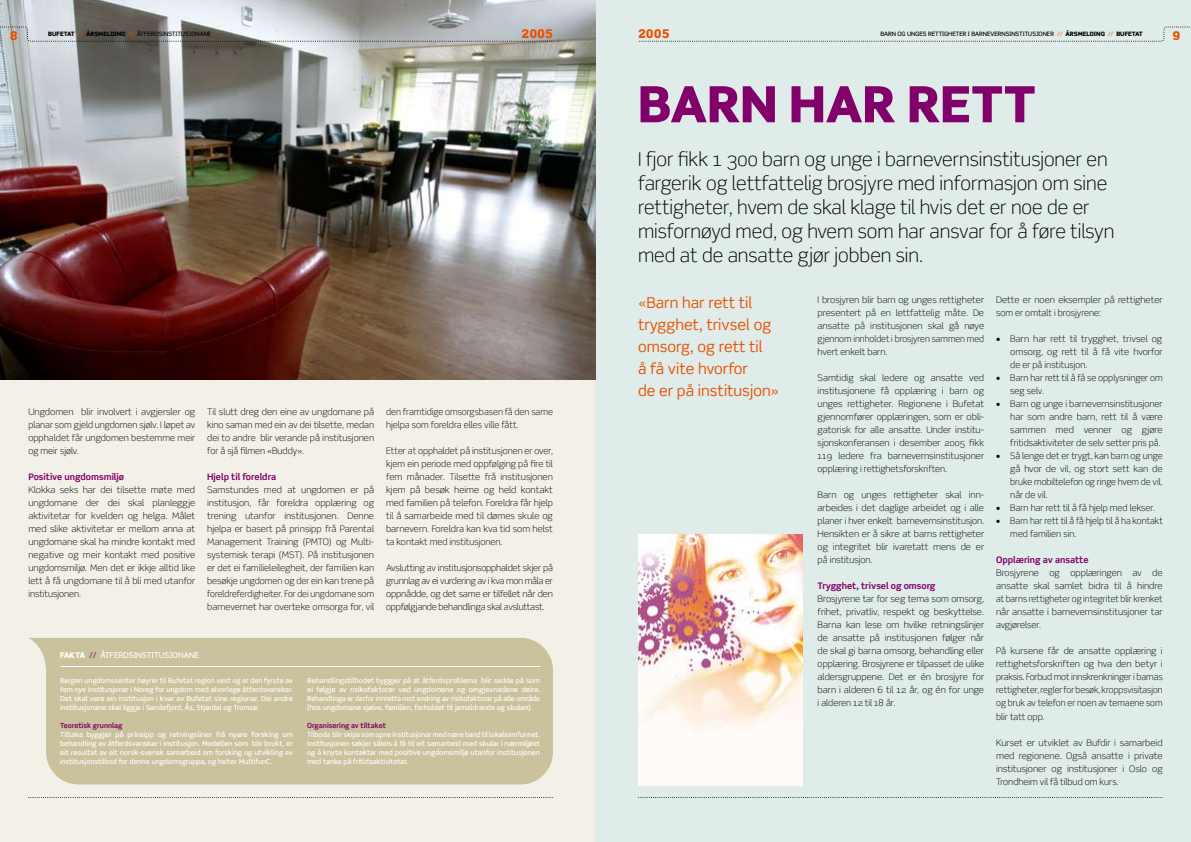
<style>
.page{position:relative;width:1191px;height:842px;background:#fff}
.page>*{position:absolute;margin:0;border:0;box-sizing:border-box;transform-origin:0 0}
.t1{font:900 50px "Scene";color:#82006a}
.t2{font:300 19px/24px "Scene";color:#000}
.t3{font:15px/22px "Scene";color:#e94f00}
.t4{font:900 12px "Scene Alt";color:#e94f00}
.t5{font:300 9px/13px "Scene";color:#000;text-align:justify}
.t6{font:700 9px "Scene";color:#82006a}
.t7{font:500 8px "Scene Alt";color:#fff}
.t8{font:500 7px/9px "Scene";color:#fff;text-align:justify}
.t9{font:500 7px/9px "Scene";color:#fff;text-align:justify;scale:.96 1}
.t10{font:700 7px "Scene";color:#82006a}
.t11{font:500 6px "Scene Alt";color:#000}
.t12{font:900 6px "Scene Alt";color:#000}
.s1{font-weight:900}
.s2{color:#e94f00}
.s3{font-weight:500}
.s4{font-weight:500;color:#e94f00}
.s5{color:#82006a}
</style>
<div class="page">
<div style="left:0;top:380px;width:595px;height:462px;background:#f2f0e7"></div>
<div style="left:595px;top:0;width:596px;height:842px;background:#dfece9"></div>
<svg style="left:639px;top:26px;width:551px;height:16px"></svg>
<img style="left:0;top:0;width:595px;height:380px">
<svg style="left:0;top:26px;width:553px;height:16px;background:#a6a8a9"></svg>
<img style="left:638px;top:534px;width:165px;height:248px">
<svg style="left:638px;top:782px;width:524px;height:16px"></svg>
<div style="left:29px;top:638px;width:524px;height:144px;background:#cac19d"></div>
<hr style="left:61px;top:666px;width:479px;height:1px;background:#fff">
<svg style="left:28px;top:782px;width:525px;height:16px"></svg>
<p class="t11" style="left:48px;top:31px;width:165px"><span class="s1">BUFETAT</span> <span class="s2">//</span> <span class="s1">ÅRSMELDING</span> <span class="s2">//</span> ÅTFERDSINSTITUSJONANE</p>
<h3 class="t4" style="left:521px;top:26px;width:33px">2005</h3>
<h3 class="t4" style="left:638px;top:26px;width:33px">2005</h3>
<p class="t11" style="left:880px;top:31px;width:100px">BARN OG UNGES RETTIGHETER I BARNE</p>
<p class="t11" style="left:990px;top:31px;width:9px">VERNSINSTITUSJON</p>
<p class="t12" style="left:1047px;top:30px;width:97px"><span class="s3">ER</span> <span class="s4">//</span> ÅRSMELDING <span class="s4">//</span> BUFETAT</p>
<p class="t5" style="left:28px;top:406px;width:168px">Ungdomen blir involvert i avgjersler og planar som gjeld ungdomen sjølv. I løpet av opphaldet får ungdomen bestemme meir og meir sjølv.</p>
<p class="t6" style="left:28px;top:471px;width:97px">Positive ungdomsmiljø</p>
<p class="t5" style="left:28px;top:484px;width:168px">Klokka seks har dei tilsette møte med ungdomane der dei skal planleggje aktivitetar for kvelden og helga. Målet med slike aktivitetar er mellom anna at ungdomane skal ha mindre kontakt med negative og meir kontakt med positive ungdomsmiljø. Men det er ikkje alltid like lett å få ungdomane til å bli med utanfor institusjonen.</p>
<p class="t5" style="left:207px;top:406px;width:168px">Til slutt dreg den eine av ungdomane på kino saman med ein av dei tilsette, medan dei to andre blir verande på institusjonen for å sjå filmen «Buddy».</p>
<p class="t6" style="left:207px;top:471px;width:70px">Hjelp til foreldra</p>
<p class="t5" style="left:207px;top:484px;width:168px">Samstundes med at ungdomen er på institusjon, får foreldra opplæring og trening utanfor institusjonen. Denne hjelpa er basert på prinsipp frå Parental Management Training (PMTO) og Multi&shy;systemisk terapi (MST). På institusjonen er det ei familieleilegheit, der familien kan besøkje ungdomen og der ein kan trene på foreldreferdigheiter. For dei ungdomane som barnevernet har overteke omsorga for, vil</p>
<p class="t5" style="left:386px;top:406px;width:168px">den framtidige omsorgsbasen få den same hjelpa som foreldra elles ville fått.</p>
<p class="t5" style="left:386px;top:445px;width:168px">Etter at opphaldet på institusjonen er over, kjem ein periode med oppfølging på fire til fem månader. Tilsette frå institusjonen kjem på besøk heime og held kontakt med familien på telefon. Foreldra får hjelp til å samarbeide med til dømes skule og barnevern. Foreldra kan kva tid som helst ta kontakt med institusjonen.</p>
<p class="t5" style="left:386px;top:562px;width:168px">Avslutting av institusjonsopphaldet skjer på grunnlag av ei vurdering av i kva mon måla er oppnådde, og det same er tilfellet når den oppfølgjande behandlinga skal avsluttast.</p>
<p class="t7" style="left:60px;top:650px;width:51px"><span class="s1">FAKTA</span> <span class="s5">//</span> ÅTFERDSINSTITUSJONANE</p>
<p class="t8" style="left:60px;top:676px;width:234px">Bergen ungdomssenter høyrer til Bufetat region vest og er den fyrste av fem nye institusjonar i Noreg for ungdom med alvorlege åtferdsvanskar.<br>Det skal vere ein institusjon i kvar av Bufetat sine regionar. Dei andre institusjonane skal liggje i Sandefjord, Ås, Stjørdal og Tromsø.</p>
<p class="t10" style="left:60px;top:721px;width:64px">Teoretisk grunnlag</p>
<p class="t8" style="left:60px;top:730px;width:234px">Tiltaka byggjer på prin-sipp og retningsliner frå nyare forsking om behandling av åtferdsvanskar i insti-tusjon. Modellen som blir brukt, er eit resultat av eit norsk-svensk samarbeid om forsking og utvikling av institusjon-stilbod for denne ungdomsgruppa, og heiter MultifunC.</p>
<p class="t8" style="left:307px;top:676px;width:234px">Behandlingstilbodet byggjer på at åtferdsproblema blir sedde på som ei følgje av risikofaktorar ved ungdomane og omgjevnadene deira.<br>Behandlinga er derfor innretta mot endring av risikofaktorar på alle område (hos ungdomane sjølve, familien, forholdet til jamaldrande og skulen).</p>
<p class="t10" style="left:307px;top:721px;width:80px">Organisering av tiltaket</p>
<p class="t9" style="left:307px;top:730px;width:244px">Tilboda blir skipa som opne institusjonar med nære band til lokalsamfunnet.<br>Institusjonen søkjer såleis å få til eit samarbeid med skular i nærmiljøet og å knyte kontaktar med positive ungdomsmiljø utanfor institusjonen med tanke på fritidsaktivitetar.</p>
<h1 class="t1" style="left:638px;top:72px;width:399px">BARN HAR RETT</h1>
<p class="t2" style="left:638px;top:147px;width:478px">I fjor fikk 1 300 barn og unge i barnevernsinstitusjoner en fargerik og lettfattelig brosjyre med informasjon om sine rettigheter, hvem de skal klage til hvis det er noe de er misfornøyd med, og hvem som har ansvar for å føre tilsyn med at de ansatte gjør jobben sin.</p>
<h3 class="t3" style="left:638px;top:292px;width:142px">«Barn har rett til trygghet, trivsel og omsorg, og rett til<br>å få vite hvorfor<br>de er på institusjon»</h3>
<p class="t5" style="left:817px;top:294px;width:168px">I brosjyren blir barn og unges rettigheter presentert på en lettfattelig måte. De ansatte på institusjonen skal gå nøye gjennom innholdet i brosjyren sammen med hvert enkelt barn.</p>
<p class="t5" style="left:817px;top:372px;width:168px">Samtidig skal ledere og ansatte ved institusjonene få opplæring i barn og unges rettigheter. Regionene i Bufetat gjennomfører opplæringen, som er obli&shy;gatorisk for alle ansatte. Under institu&shy;sjonskonferansen i desember 2005 fikk 119 ledere fra barnevernsinstitusjoner opplæring i rettighetsforskriften.</p>
<p class="t5" style="left:817px;top:489px;width:168px">Barn og unges rettigheter skal inn&shy;arbeides i det daglige arbeidet og i alle planer i hver enkelt barnevernsinstitusjon.<br>Hensikten er å sikre at barns rettigheter og integritet blir ivaretatt mens de er på institusjon.</p>
<p class="t6" style="left:817px;top:581px;width:119px">Trygghet, trivsel og omsorg</p>
<p class="t5" style="left:817px;top:593px;width:168px">Brosjyrene tar for seg tema som omsorg, frihet, privatliv, respekt og beskyttelse.<br>Barna kan lese om hvilke retningslinjer de ansatte på institusjonen følger når de skal gi barna omsorg, behandling eller opplæring. Brosjyrene er tilpasset de ulike aldersgruppene. Det er én brosjyre for barn i alderen 6 til 12 år, og én for unge i alderen 12 til 18 år.</p>
<p class="t5" style="left:996px;top:294px;width:168px">Dette er noen eksempler på rettigheter som er omtalt i brosjyrene:</p>
<p class="t5" style="left:1010px;top:333px;width:154px;text-indent:-14px">• Barn har rett til trygghet, trivsel og omsorg, og rett til å få vite hvorfor de er på institusjon.</p>
<p class="t5" style="left:1010px;top:372px;width:154px;text-indent:-14px">• Barn har rett til å få se opplysninger om seg selv.</p>
<p class="t5" style="left:1010px;top:398px;width:154px;text-indent:-14px">• Barn og unge i barnevernsinstitusjoner har som andre barn, rett til å være sammen med venner og gjøre fritidsaktiviteter de selv setter pris på.</p>
<p class="t5" style="left:1010px;top:450px;width:154px;text-indent:-14px">• Så lenge det er trygt, kan barn og unge gå hvor de vil, og stort sett kan de bruke mobiltelefon og ringe hvem de vil, når de vil.</p>
<p class="t5" style="left:996px;top:502px;width:160px">• Barn har rett til å få hjelp med lekser.</p>
<p class="t5" style="left:1010px;top:515px;width:154px;text-indent:-14px">• Barn har rett til å få hjelp til å ha kontakt med familien sin.</p>
<p class="t6" style="left:996px;top:555px;width:94px">Opplæring av ansatte</p>
<p class="t5" style="left:996px;top:567px;width:168px">Brosjyrene og opplæringen av de ansatte skal samlet bidra til å hindre at barns rettigheter og integritet blir krenket når ansatte i barnevernsinstitusjoner tar avgjørelser.</p>
<p class="t5" style="left:996px;top:645px;width:168px">På kursene får de ansatte opplæring i rettighetsforskriften og hva den betyr i praksis. Forbud mot innskrenkninger i barnas rettigheter, regler for besøk, kroppsvisitasjon og bruk av telefon er noen av temaene som blir tatt opp.</p>
<p class="t5" style="left:996px;top:736px;width:168px">Kurset er utviklet av Bufdir i samarbeid med regionene. Også ansatte i private institusjoner og institusjoner i Oslo og Trondheim vil få tilbud om kurs.</p>
</div>
